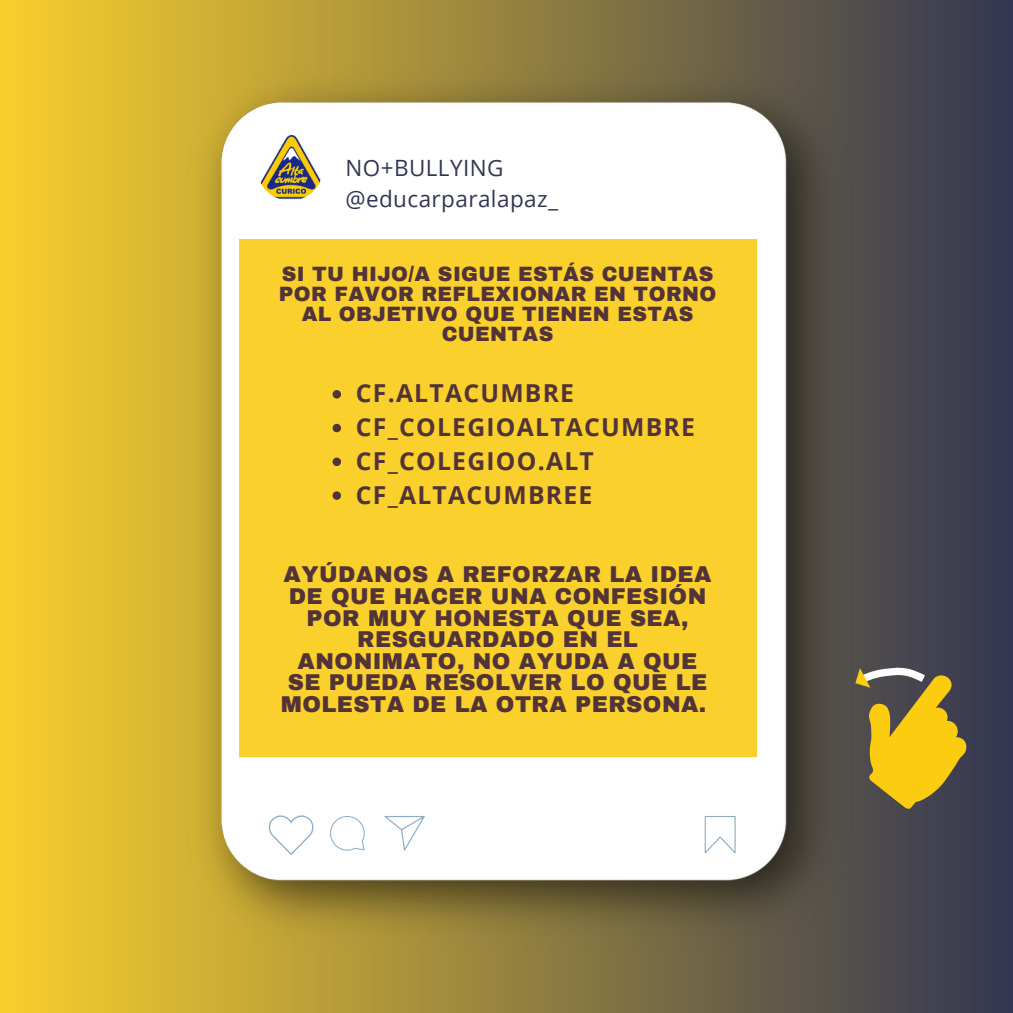
<style>
.page{position:relative;width:1013px;height:1013px;background:#fff}
.page>*{position:absolute;margin:0;border:0;box-sizing:border-box;transform-origin:0 0}
.t1{font:700 24.75px "Open Sans";letter-spacing:.05em;color:#523338}
.t2{font:22.5px "Open Sans";letter-spacing:.02em;color:#333652}
.t3{font:900 22.38px/21.5px "Archivo";letter-spacing:.02em;color:#523338;text-align:center}
.t4{font:900 20.25px/19.8px "Archivo";letter-spacing:.02em;color:#523338;text-align:center}
</style>
<div class="page">
<div style="left:0;top:0;width:1012px;height:1012px;background:linear-gradient(to right,#f9cf2c,#333652)"></div>
<img style="left:176px;top:57px;width:685px;height:897px">
<img style="left:257px;top:135px;width:66px;height:66px;border-radius:50%">
<svg style="left:330px;top:816px;width:35px;height:34px"></svg>
<svg style="left:384px;top:816px;width:41px;height:34px"></svg>
<svg style="left:704px;top:816px;width:31px;height:37px"></svg>
<svg style="left:268px;top:814px;width:46px;height:40px"></svg>
<div style="left:239px;top:239px;width:517px;height:517px;background:#fad02c"></div>
<svg style="left:332px;top:390px;width:9px;height:8px"></svg>
<svg style="left:332px;top:424px;width:9px;height:8px"></svg>
<svg style="left:332px;top:457px;width:9px;height:9px"></svg>
<svg style="left:332px;top:491px;width:9px;height:9px"></svg>
<svg style="left:855px;top:667px;width:112px;height:142px;background:#a58d34"></svg>
<p class="t2" style="left:345px;top:151px;width:160px">NO+BULLYING</p>
<p class="t2" style="left:345px;top:182px;width:214px">@educarparalapaz_</p>
<p class="t4" style="left:279px;top:265px;width:439px">SI TU HIJO/A SIGUE ESTÁS CUENTAS<br>POR FAVOR REFLEXIONAR EN TORNO<br>AL OBJETIVO QUE TIENEN ESTAS<br>CUENTAS</p>
<p class="t1" style="left:356px;top:376px;width:220px">CF.ALTACUMBRE</p>
<p class="t1" style="left:356px;top:409px;width:340px">CF_COLEGIOALTACUMBRE</p>
<p class="t1" style="left:356px;top:443px;width:239px">CF_COLEGIOO.ALT</p>
<p class="t1" style="left:356px;top:477px;width:238px">CF_ALTACUMBREE</p>
<p class="t3" style="left:281px;top:564px;width:432px">AYÚDANOS A REFORZAR LA IDEA<br>DE QUE HACER UNA CONFESIÓN<br>POR MUY HONESTA QUE SEA,<br>RESGUARDADO EN EL<br>ANONIMATO, NO AYUDA A QUE<br>SE PUEDA RESOLVER LO QUE LE<br>MOLESTA DE LA OTRA PERSONA.</p>
</div>
